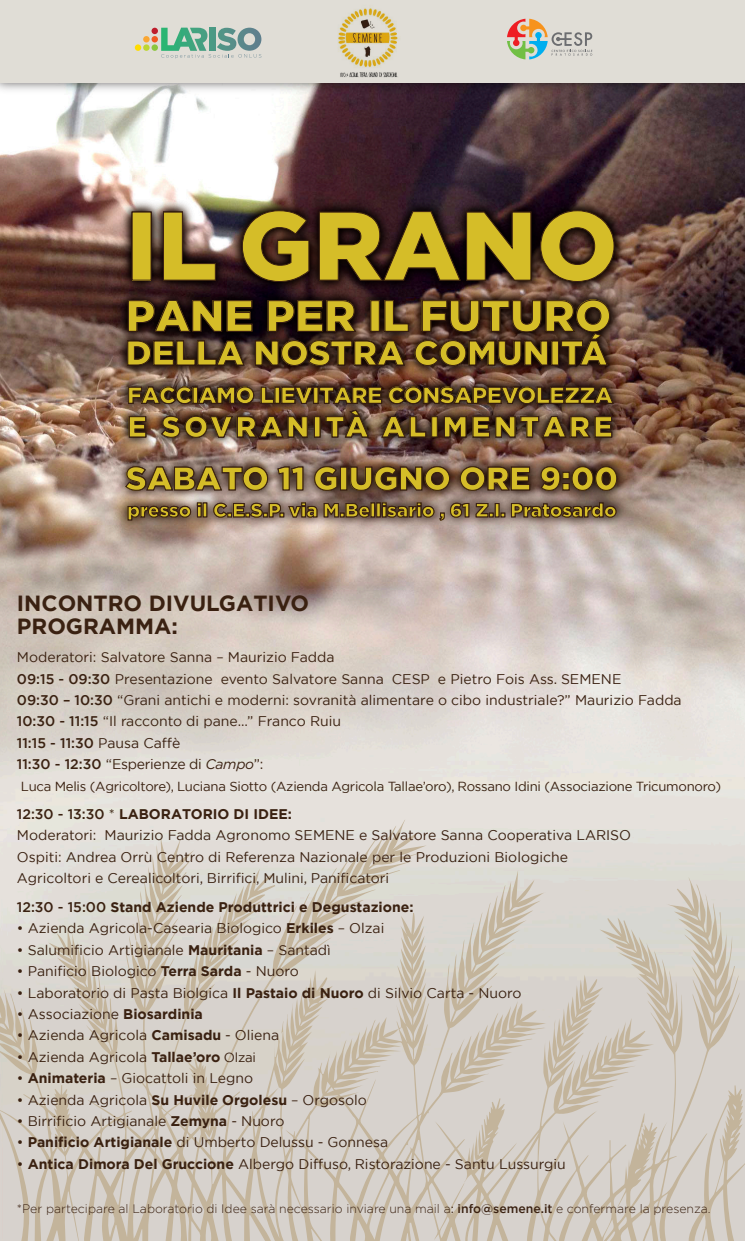
<style>
.page{position:relative;width:745px;height:1241px;background:#fff}
.page>*{position:absolute;margin:0;border:0;box-sizing:border-box;transform-origin:0 0}
.t1{font:900 97.12px "Gotham";color:#d5bd28}
.t2{font:900 43.75px "Gotham";color:#d5bd28}
.t3{font:900 34.12px "Gotham";color:#d5bd28}
.t4{font:900 32.38px "Gotham";color:#d5bd28}
.t5{font:900 28.88px "Gotham";letter-spacing:.12em;color:#d5bd28}
.t6{font:900 22.75px "Gotham";letter-spacing:-.02em;color:#d5bd28}
.t7{font:700 21.88px/23.2px "Gotham";color:#3a2111}
.t8{font:900 18.9px "Gotham";color:#d5bd28}
.t9{font:14px/21.3px "Gotham";color:#3a2111}
.t10{font:700 14px "Gotham";color:#3a2111}
.t11{font:13.12px "Gotham";letter-spacing:-.02em;color:#3a2111}
.t12{font:300 12.25px "Gotham";color:#3a2111}
.s1{font-weight:500}
.s2{font-style:italic}
.s3{font-weight:700}
.s4{font-size:13.12px}
.s5{font-weight:400}
</style>
<div class="page">
<img style="left:0;top:98px;width:744px;height:987px">
<svg style="left:0;top:819px;width:739px;height:421px;background:#d5cfc5"></svg>
<svg style="left:688px;top:1085px;width:56px;height:155px;background:#d1cac0"></svg>
<svg style="left:188px;top:1058px;width:13px;height:17px"></svg>
<svg style="left:132px;top:923px;width:5px;height:17px"></svg>
<svg style="left:347px;top:907px;width:13px;height:6px"></svg>
<img style="left:111px;top:447px;width:521px;height:91px">
<img style="left:0;top:83px;width:744px;height:15px">
<div style="left:0;top:0;width:744px;height:83px;background:#e0ddd6"></div>
<div style="left:151px;top:28px;width:7px;height:6px;background:#be1d2c;border-radius:50%"></div>
<div style="left:151px;top:36px;width:7px;height:6px;background:#f15921;border-radius:50%"></div>
<div style="left:151px;top:44px;width:7px;height:7px;background:#8bc63e;border-radius:50%"></div>
<svg style="left:143px;top:36px;width:6px;height:6px"></svg>
<div style="left:143px;top:44px;width:6px;height:7px;background:#bed630;border-radius:50%"></div>
<div style="left:135px;top:44px;width:6px;height:7px;background:#ffdc01;border-radius:50%"></div>
<svg style="left:161px;top:28px;width:100px;height:30px"></svg>
<svg style="left:507px;top:19px;width:85px;height:40px"></svg>
<img style="left:326px;top:7px;width:83px;height:77px">
<svg style="left:125px;top:466px;width:142px;height:24px;background:#4f3b30"></svg>
<svg style="left:277px;top:467px;width:26px;height:23px"></svg>
<svg style="left:314px;top:466px;width:23px;height:24px"></svg>
<div style="left:340px;top:467px;width:6px;height:23px;border:1px solid #3a2111"></div>
<svg style="left:350px;top:466px;width:99px;height:24px;background:#3a251a"></svg>
<svg style="left:460px;top:466px;width:69px;height:24px;background:#382419"></svg>
<svg style="left:540px;top:466px;width:76px;height:24px;background:#3b261b"></svg>
<svg style="left:128px;top:506px;width:63px;height:14px"></svg>
<svg style="left:197px;top:502px;width:4px;height:15px"></svg>
<div style="left:203px;top:503px;width:4px;height:14px;border:1px solid #3a2111"></div>
<svg style="left:213px;top:502px;width:104px;height:15px;background:#614c40"></svg>
<svg style="left:324px;top:503px;width:45px;height:14px"></svg>
<div style="left:370px;top:503px;width:4px;height:14px;border:1px solid #3a2111"></div>
<div style="left:376px;top:503px;width:4px;height:14px;border:1px solid #3a2111"></div>
<svg style="left:382px;top:502px;width:62px;height:18px"></svg>
<svg style="left:450px;top:503px;width:18px;height:14px"></svg>
<svg style="left:475px;top:503px;width:18px;height:14px"></svg>
<div style="left:495px;top:503px;width:3px;height:14px;border:1px solid #3a2111"></div>
<svg style="left:500px;top:513px;width:4px;height:4px"></svg>
<svg style="left:511px;top:502px;width:104px;height:15px;background:#4e392e"></svg>
<img style="left:114px;top:391px;width:515px;height:68px">
<svg style="left:128px;top:391px;width:485px;height:47px;background:#432e23"></svg>
<img style="left:110px;top:182px;width:522px;height:209px">
<div style="left:132px;top:212px;width:19px;height:68px;border:1px solid #3a2111"></div>
<svg style="left:162px;top:211px;width:54px;height:70px;background:#4a3d3a"></svg>
<svg style="left:241px;top:210px;width:68px;height:72px;background:#170c09"></svg>
<svg style="left:318px;top:211px;width:213px;height:70px;background:#100808"></svg>
<svg style="left:539px;top:210px;width:75px;height:72px;background:#1e110d"></svg>
<svg style="left:127px;top:299px;width:483px;height:67px;background:#261610"></svg>
<h1 class="t1" style="left:126px;top:179px;width:493px">IL GRANO</h1>
<h2 class="t2" style="left:126px;top:285px;width:487px">PANE PER IL FUTURO</h2>
<h3 class="t3" style="left:126px;top:329px;width:483px">DELLA NOSTRA COMUNITÁ</h3>
<h3 class="t6" style="left:127px;top:379px;width:487px">FACCIAMO LIEVITARE CONSAPEVOLEZZA</h3>
<h3 class="t5" style="left:127px;top:407px;width:486px">E SOVRANITÀ ALIMENTARE</h3>
<h3 class="t4" style="left:126px;top:456px;width:493px">SABATO 11 GIUGNO ORE 9:00</h3>
<h3 class="t8" style="left:127px;top:497px;width:490px">presso il C.E.S.P. via M.Bellisario , 61 Z.I. Pratosardo</h3>
<h3 class="t7" style="left:17px;top:591px;width:293px">INCONTRO DIVULGATIVO<br>PROGRAMMA:</h3>
<p class="t9" style="left:17px;top:646px;width:666px">Moderatori: Salvatore Sanna – Maurizio Fadda<br><span class="s1">09:15 - 09:30</span> Presentazione evento Salvatore Sanna CESP e Pietro Fois Ass. SEMENE<br><span class="s1">09:30 – 10:30</span> “Grani antichi e moderni: sovranità alimentare o cibo industriale?” Maurizio Fadda <span class="s1">10:30 - 11:15</span> “Il racconto di pane…” Franco Ruiu<br><span class="s1">11:15 - 11:30</span> Pausa Caffè<br><span class="s1">11:30 - 12:30</span> “Esperienze di <span class="s2">Campo</span>”:</p>
<p class="t11" style="left:21px;top:777px;width:701px">Luca Melis (Agricoltore), Luciana Siotto (Azienda Agricola Tallae’oro), Rossano Idini (Associazione Tricumonoro)</p>
<p class="t9" style="left:17px;top:803px;width:615px"><span class="s1">12:30 - 13:30</span> * <span class="s3">LABORATORIO DI IDEE:<br></span>Moderatori: Maurizio Fadda Agronomo SEMENE e Salvatore Sanna Cooperativa LARISO Ospiti: Andrea Orrù Centro di Referenza Nazionale per le Produzioni Biologiche Agricoltori e Cerealicoltori, Birrifici, Mulini, Panificatori</p>
<p class="t10" style="left:17px;top:897px;width:398px"><span class="s1">12:30 - 15:00</span> Stand Aziende Produttrici e Degustazione:</p>
<p class="t9" style="left:17px;top:917px;width:369px">• Azienda Agricola-Casearia Biologico <span class="s3">Erkiles</span> – Olzai</p>
<p class="t9" style="left:17px;top:938px;width:315px">• Salumificio Artigianale <span class="s3">Mauritania</span> – Santadì</p>
<p class="t9" style="left:17px;top:960px;width:283px">• Panificio Biologico <span class="s3">Terra Sarda</span> - Nuoro</p>
<p class="t9" style="left:17px;top:981px;width:506px">• Laboratorio di Pasta Biolgica <span class="s3">Il Pastaio di Nuoro</span> di Silvio Carta - Nuoro</p>
<p class="t9" style="left:17px;top:1002px;width:187px">• Associazione <span class="s3">Biosardinia</span></p>
<p class="t9" style="left:17px;top:1024px;width:264px">• Azienda Agricola <span class="s3">Camisadu</span> - Oliena</p>
<p class="t9" style="left:17px;top:1045px;width:240px">• Azienda Agricola <span class="s3">Tallae’oro</span> <span class="s4">Olzai</span></p>
<p class="t9" style="left:17px;top:1067px;width:238px">• <span class="s3">Animateria</span> – Giocattoli in Legno</p>
<p class="t9" style="left:17px;top:1088px;width:351px">• Azienda Agricola <span class="s3">Su Huvile Orgolesu</span> – Orgosolo</p>
<p class="t9" style="left:17px;top:1109px;width:269px">• Birrificio Artigianale <span class="s3">Zemyna</span> - Nuoro</p>
<p class="t9" style="left:17px;top:1131px;width:372px">• <span class="s3">Panificio Artigianale</span> di Umberto Delussu - Gonnesa</p>
<p class="t9" style="left:17px;top:1152px;width:550px">• <span class="s3">Antica Dimora Del Gruccione</span> Albergo Diffuso, Ristorazione - Santu Lussurgiu</p>
<p class="t12" style="left:17px;top:1200px;width:695px">*Per partecipare al Laboratorio di Idee sarà necessario inviare una mail a<span class="s5">:</span> <span class="s1">info@semene.it</span> e confermare la presenza.</p>
</div>
